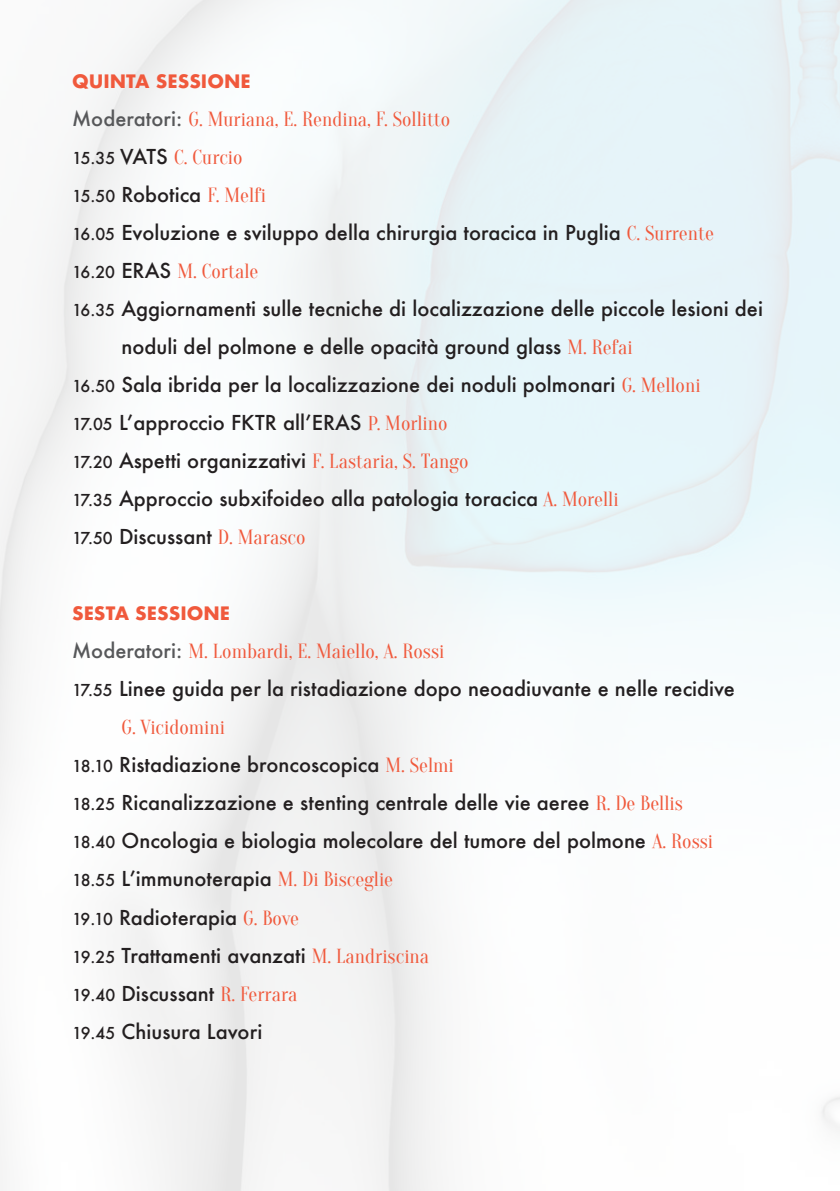
<style>
.page{position:relative;width:840px;height:1191px;background:#fff}
.page>*{position:absolute;margin:0;border:0;box-sizing:border-box;transform-origin:0 0}
.t1{font:500 20px/38px "Futura";color:#231f20}
.t2{font:20px/38px "Oranienbaum";color:#f0593c}
.t3{font:700 18px "Futura";color:#f0593c}
.s1{font-family:"Futura";font-weight:500;color:#57585a}
.s2{font-family:"Futura";font-weight:500;font-size:16px;color:#231f20}
.s3{font-family:"Futura";font-weight:500;color:#231f20}
.s4{font-size:16px}
.s5{font-family:"Oranienbaum";font-weight:400;color:#f0593c}
</style>
<div class="page">
<p class="t3" style="left:72px;top:68px;width:180px">QUINTA SESSIONE</p>
<p class="t2" style="left:72px;top:101px;width:379px"><span class="s1">Moderatori:</span> G. Muriana, E. Rendina, F. Sollitto<br><span class="s2">15.35</span> <span class="s3">VATS</span> C. Curcio</p>
<p class="t1" style="left:72px;top:175px;width:643px"><span class="s4">15.50</span> Robotica <span class="s5">F. Melfi<br></span><span class="s4">16.05</span> Evoluzione e sviluppo della chirurgia toracica in Puglia <span class="s5">C. Surrente</span></p>
<p class="t2" style="left:72px;top:253px;width:188px"><span class="s2">16.20</span> <span class="s3">ERAS</span> M. Cortale</p>
<p class="t1" style="left:72px;top:289px;width:692px"><span class="s4">16.35</span> Aggiornamenti sulle tecniche di localizzazione delle piccole lesioni dei</p>
<p class="t1" style="left:121px;top:327px;width:512px">noduli del polmone e delle opacità ground glass <span class="s5">M. Refai</span></p>
<p class="t1" style="left:72px;top:365px;width:629px"><span class="s4">16.50</span> Sala ibrida per la localizzazione dei noduli polmonari <span class="s5">G. Melloni</span></p>
<p class="t1" style="left:72px;top:403px;width:376px"><span class="s4">17.05</span> L’approccio FKTR all’ERAS <span class="s5">P. Morlino</span></p>
<p class="t1" style="left:72px;top:441px;width:398px"><span class="s4">17.20</span> Aspetti organizzativi <span class="s5">F. Lastaria, S. Tango</span></p>
<p class="t1" style="left:72px;top:479px;width:547px"><span class="s4">17.35</span> Approccio subxifoideo alla patologia toracica <span class="s5">A. Morelli</span></p>
<p class="t1" style="left:72px;top:517px;width:235px"><span class="s4">17.50</span> Discussant <span class="s5">D. Marasco</span></p>
<p class="t3" style="left:72px;top:600px;width:159px">SESTA SESSIONE</p>
<p class="t2" style="left:72px;top:633px;width:373px"><span class="s1">Moderatori:</span> M. Lombardi, E. Maiello, A. Rossi</p>
<p class="t1" style="left:72px;top:669px;width:664px"><span class="s4">17.55</span> Linee guida per la ristadiazione dopo neoadiuvante e nelle recidive</p>
<p class="t2" style="left:121px;top:709px;width:105px">G. Vicidomini</p>
<p class="t1" style="left:72px;top:745px;width:642px"><span class="s4">18.10</span> Ristadiazione broncoscopica <span class="s5">M. Selmi<br></span><span class="s4">18.25</span> Ricanalizzazione e stenting centrale delle vie aeree <span class="s5">R. De Bellis </span><span class="s4">18.40</span> Oncologia e biologia molecolare del tumore del polmone <span class="s5">A. Rossi </span><span class="s4">18.55</span> L’immunoterapia <span class="s5">M. Di Bisceglie<br></span><span class="s4">19.10</span> Radioterapia <span class="s5">G. Bove<br></span><span class="s4">19.25</span> Trattamenti avanzati <span class="s5">M. Landriscina<br></span><span class="s4">19.40</span> Discussant <span class="s5">R. Ferrara<br></span><span class="s4">19.45</span> Chiusura Lavori</p>
</div>
